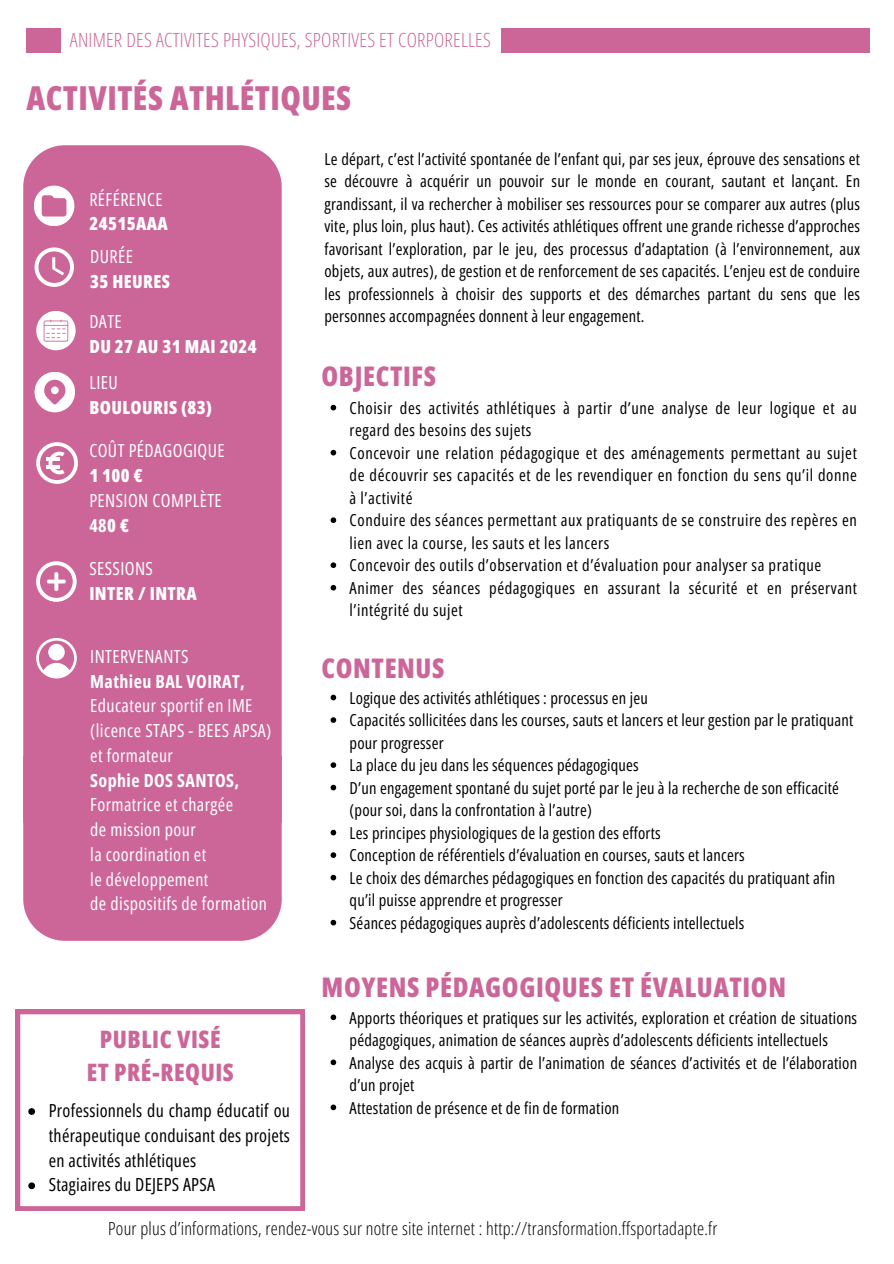
<style>
.page{position:relative;width:894px;height:1264px;background:#fff}
.page>*{position:absolute;margin:0;border:0;box-sizing:border-box;transform-origin:0 0}
.t1{font:800 33px "Open Sans Condensed";letter-spacing:.015em;color:#c69}
.t2{font:800 27px "Open Sans Condensed";letter-spacing:.025em;color:#c69}
.t3{font:800 24px "Open Sans Condensed";letter-spacing:.025em;color:#c69}
.t4{font:300 19.5px "Open Sans Condensed";letter-spacing:.015em;color:#c69}
.t5{font:18px/24.8px "Open Sans Condensed";letter-spacing:.025em;color:#fff}
.t6{font:18px/24.8px "Open Sans Condensed";letter-spacing:.015em;color:#000;text-align:justify}
.t7{font:300 18px "Open Sans Condensed";letter-spacing:.015em;color:#000}
.t8{font:800 18px/24.8px "Open Sans Condensed";letter-spacing:.025em;color:#fff}
.t9{font:16.5px/22.5px "Open Sans Condensed";letter-spacing:.015em;color:#000}
.t10{font:16.5px/22.5px "Open Sans Condensed";letter-spacing:.035em;color:#000}
.s1{font-weight:800}
.s2{font-weight:400}
.s3{font-weight:700}
</style>
<div class="page">
<div style="left:23px;top:756px;width:258px;height:184px;background:#c69"></div>
<div style="left:23px;top:145px;width:258px;height:677px;background:#c69"></div>
<svg style="left:34px;top:186px;width:40px;height:40px"></svg>
<svg style="left:34px;top:247px;width:40px;height:40px"></svg>
<svg style="left:36px;top:311px;width:40px;height:39px"></svg>
<svg style="left:34px;top:372px;width:41px;height:40px"></svg>
<svg style="left:36px;top:442px;width:42px;height:42px"></svg>
<hr style="left:47px;top:457px;width:13px;height:4px;background:#fff">
<svg style="left:36px;top:561px;width:41px;height:41px"></svg>
<svg style="left:36px;top:638px;width:41px;height:40px"></svg>
<div style="left:48px;top:644px;width:17px;height:16px;background:#fff;border-radius:50%"></div>
<svg style="left:16px;top:1009px;width:289px;height:201px"></svg>
<svg style="left:330px;top:405px;width:6px;height:5px"></svg>
<svg style="left:330px;top:450px;width:6px;height:5px"></svg>
<svg style="left:330px;top:517px;width:6px;height:6px"></svg>
<svg style="left:330px;top:562px;width:6px;height:6px"></svg>
<svg style="left:330px;top:585px;width:6px;height:5px"></svg>
<svg style="left:28px;top:1108px;width:7px;height:6px"></svg>
<svg style="left:28px;top:1182px;width:7px;height:7px"></svg>
<svg style="left:330px;top:1014px;width:6px;height:6px"></svg>
<svg style="left:330px;top:1059px;width:6px;height:6px"></svg>
<svg style="left:330px;top:1104px;width:6px;height:6px"></svg>
<svg style="left:330px;top:694px;width:6px;height:6px"></svg>
<svg style="left:330px;top:717px;width:6px;height:6px"></svg>
<svg style="left:330px;top:762px;width:6px;height:6px"></svg>
<svg style="left:330px;top:784px;width:6px;height:6px"></svg>
<svg style="left:330px;top:829px;width:6px;height:6px"></svg>
<svg style="left:330px;top:852px;width:6px;height:6px"></svg>
<svg style="left:330px;top:874px;width:6px;height:6px"></svg>
<svg style="left:330px;top:919px;width:6px;height:6px"></svg>
<div style="left:501px;top:28px;width:367px;height:25px;background:#c69"></div>
<div style="left:26px;top:29px;width:35px;height:24px;background:#c69"></div>
<p class="t4" style="left:70px;top:26px;width:422px">ANIMER DES ACTIVITES PHYSIQUES, SPORTIVES ET CORPORELLES</p>
<h4 class="t1" style="left:26px;top:74px;width:326px">ACTIVITÉS ATHLÉTIQUES</h4>
<p class="t5" style="left:89px;top:186px;width:80px">RÉFÉRENCE<br><span class="s1">24515AAA</span></p>
<p class="t8" style="left:90px;top:244px;width:81px"><span class="s2">DURÉE<br></span>35 HEURES</p>
<p class="t8" style="left:89px;top:309px;width:169px"><span class="s2">DATE<br></span>DU 27 AU 31 MAI 2024</p>
<p class="t5" style="left:89px;top:369px;width:30px">LIEU</p>
<p class="t8" style="left:89px;top:394px;width:124px">BOULOURIS (83)</p>
<p class="t5" style="left:89px;top:438px;width:137px">COÛT PÉDAGOGIQUE</p>
<p class="t8" style="left:89px;top:462px;width:55px">1100€</p>
<p class="t5" style="left:89px;top:487px;width:134px">PENSION COMPLÈTE<br><span class="s3">48</span><span class="s1">0 €</span></p>
<p class="t8" style="left:89px;top:556px;width:109px"><span class="s2">SESSIONS<br></span>INTER / INTRA</p>
<h4 class="t5" style="left:90px;top:643px;width:183px">INTERVENANTS<br><span class="s3">Mathieu BAL VOIRAT,<br></span>Educateur sportif en IME (licence STAPS - BEES APSA) et formateur<br><span class="s3">Sophie DOS SANTOS,<br></span>Formatrice et chargée<br>de mission pour<br>la coordination et<br>le développement<br>de dispositifs de formation</h4>
<p class="t3" style="left:100px;top:1022px;width:122px">PUBLIC VISÉ</p>
<p class="t3" style="left:87px;top:1055px;width:149px">ET PRÉ-REQUIS</p>
<h5 class="t6" style="left:49px;top:1097px;width:242px">Professionnels du champ éducatif ou thérapeutique conduisant des projets en activités athlétiques</h5>
<p class="t6" style="left:49px;top:1171px;width:168px">Stagiaires du DEJEPS APSA</p>
<p class="t9" style="left:324px;top:147px;width:537px;text-align:justify">Le départ, c’est l’activité spontanée de l’enfant qui, par ses jeux, éprouve des sensations et se découvre à acquérir un pouvoir sur le monde en courant, sautant et lançant. En grandissant, il va rechercher à mobiliser ses ressources pour se comparer aux autres (plus vite, plus loin, plus haut). Ces activités athlétiques offrent une grande richesse d’approches favorisant l’exploration, par le jeu, des processus d’adaptation (à l’environnement, aux objets, aux autres), de gestion et de renforcement de ses capacités. L’enjeu est de conduire les professionnels à choisir des supports et des démarches partant du sens que les personnes accompagnées donnent à leur engagement.</p>
<p class="t2" style="left:321px;top:357px;width:116px">OBJECTIFS</p>
<h1 class="t10" style="left:349px;top:396px;width:508px">Choisir des activités athlétiques à partir d’une analyse de leur logique et au regard des besoins des sujets</h1>
<p class="t9" style="left:349px;top:441px;width:508px;text-align:justify">Concevoir une relation pédagogique et des aménagements permettant au sujet de découvrir ses capacités et de les revendiquer en fonction du sens qu’il donne à l’activité</p>
<h4 class="t10" style="left:349px;top:508px;width:508px">Conduire des séances permettant aux pratiquants de se construire des repères en lien avec la course, les sauts et les lancers</h4>
<h4 class="t10" style="left:349px;top:553px;width:473px">Concevoir des outils d’observation et d’évaluation pour analyser sa pratique</h4>
<h4 class="t10" style="left:349px;top:576px;width:508px">Animer des séances pédagogiques en assurant la sécurité et en préservant l’intégrité du sujet</h4>
<p class="t2" style="left:321px;top:648px;width:124px">CONTENUS</p>
<p class="t9" style="left:349px;top:686px;width:300px">Logique des activités athlétiques : processus en jeu</p>
<p class="t9" style="left:349px;top:708px;width:505px">Capacités sollicitées dans les courses, sauts et lancers et leur gestion par le pratiquant pour progresser</p>
<p class="t9" style="left:349px;top:753px;width:290px">La place du jeu dans les séquences pédagogiques</p>
<p class="t9" style="left:349px;top:776px;width:490px">D’un engagement spontané du sujet porté par le jeu à la recherche de son efficacité (pour soi, dans la confrontation à l’autre)</p>
<h2 class="t9" style="left:349px;top:821px;width:312px">Les principes physiologiques de la gestion des efforts</h2>
<p class="t9" style="left:349px;top:843px;width:396px">Conception de référentiels d’évaluation en courses, sauts et lancers</p>
<p class="t9" style="left:349px;top:866px;width:487px">Le choix des démarches pédagogiques en fonction des capacités du pratiquant afin qu’il puisse apprendre et progresser</p>
<p class="t9" style="left:349px;top:911px;width:396px">Séances pédagogiques auprès d’adolescents déficients intellectuels</p>
<h3 class="t2" style="left:321px;top:968px;width:466px">MOYENS PÉDAGOGIQUES ET ÉVALUATION</h3>
<p class="t9" style="left:349px;top:1005px;width:509px">Apports théoriques et pratiques sur les activités, exploration et création de situations pédagogiques, animation de séances auprès d’adolescents déficients intellectuels</p>
<h2 class="t9" style="left:349px;top:1050px;width:509px">Analyse des acquis à partir de l’animation de séances d’activités et de l’élaboration d’un projet</h2>
<p class="t9" style="left:349px;top:1095px;width:271px">Attestation de présence et de fin de formation</p>
<h2 class="t7" style="left:108px;top:1215px;width:610px">Pour plus d’informations, rendez-vous sur notre site internet : http://transformation.ffsportadapte.fr</h2>
</div>
